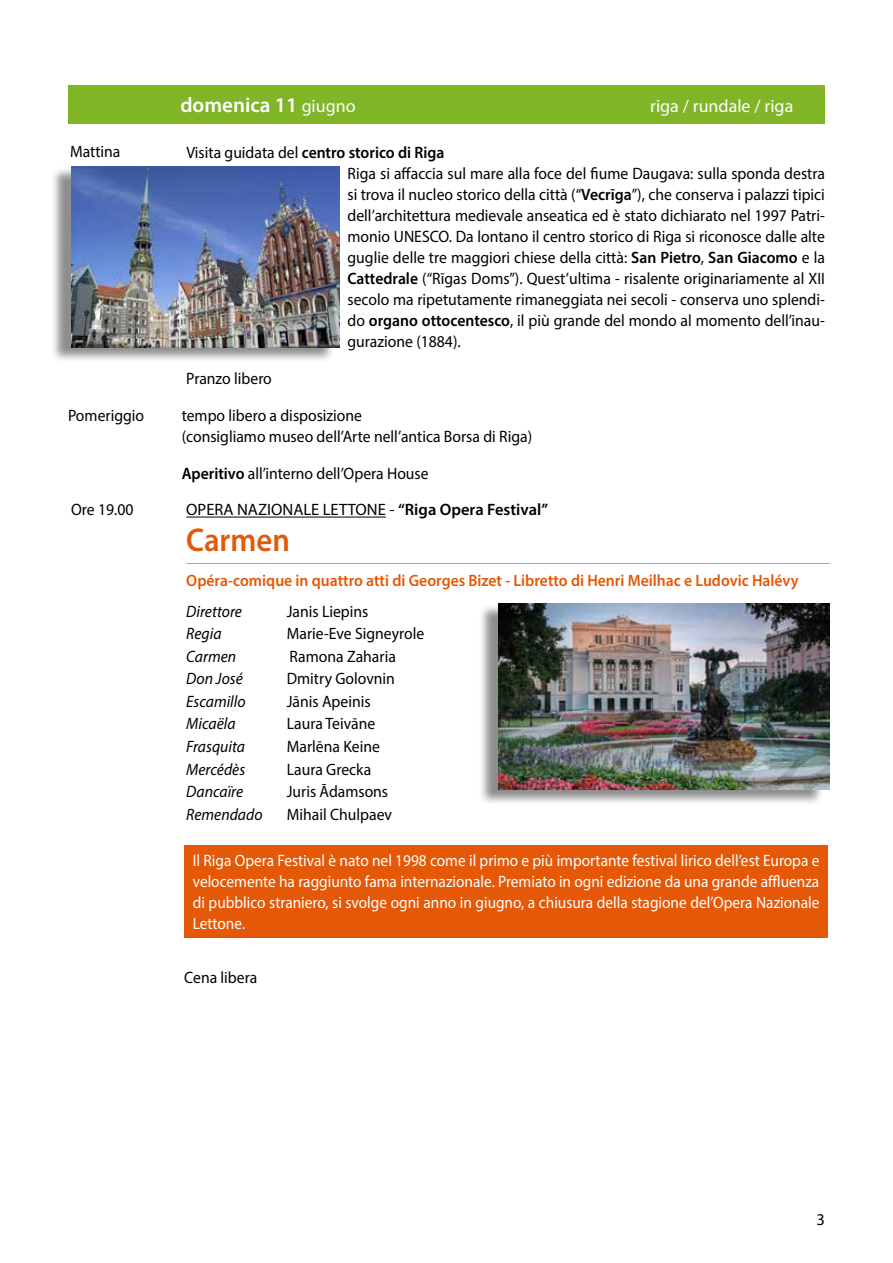
<style>
.page{position:relative;width:893px;height:1263px;background:#fff}
.page>*{position:absolute;margin:0;border:0;box-sizing:border-box;transform-origin:0 0}
.t1{font:600 33px "Myriad Pro";color:#e45807;scale:.93 1}
.t2{font:600 21px "Myriad Pro";color:#fff}
.t3{font:18px "Myriad Pro";color:#fff}
.t4{font:16.5px/21px "Myriad Pro";color:#000;scale:.95 1}
.t5{font:16.5px/21px "Myriad Pro";color:#fff;text-align:justify;scale:.93 1}
.t6{font:600 16.5px "Myriad Pro";color:#e45807;scale:.95 1}
.t7{font:italic 16.5px "Myriad Pro";color:#000;scale:.95 1}
.t8{font:16.5px "Myriad Pro";color:#000}
.s1{font-weight:400;font-size:18px}
.s2{font-weight:600}
</style>
<div class="page">
<div style="left:68px;top:85px;width:757px;height:38px;background:#81b528"></div>
<div style="left:50px;top:166px;width:285px;height:197px;background:#000;opacity:.45"></div>
<img style="left:71px;top:167px;width:268px;height:180px">
<hr style="left:186px;top:517px;width:200px;height:1px;background:#000">
<hr style="left:185px;top:562px;width:645px;height:4px;background:#000;opacity:.75">
<div style="left:478px;top:603px;width:347px;height:203px;background:#000;opacity:.45"></div>
<img style="left:499px;top:603px;width:330px;height:187px">
<div style="left:184px;top:845px;width:644px;height:92px;background:#e45807"></div>
<p class="t4" style="left:70px;top:141px;width:55px">Mattina</p>
<p class="t4" style="left:68px;top:404px;width:82px">Pomeriggio</p>
<p class="t4" style="left:71px;top:499px;width:67px">Ore 19.00</p>
<p class="t2" style="left:180px;top:92px;width:177px">domenica 11 <span class="s1">giugno</span></p>
<p class="t3" style="left:650px;top:95px;width:145px">riga / rundale / riga</p>
<p class="t4" style="left:347px;top:142px;width:504px;text-indent:-161px">Visita guidata del <span class="s2">centro storico di Riga<br></span>Riga si affaccia sul mare alla foce del fiume Daugava: sulla sponda destra si trova il nucleo storico della città (“<span class="s2">Vecrīga</span>”), che conserva i palazzi tipici dell’architettura medievale anseatica ed è stato dichiarato nel 1997 Patri&shy;monio UNESCO. Da lontano il centro storico di Riga si riconosce dalle alte guglie delle tre maggiori chiese della città: <span class="s2">San Pietro</span>, <span class="s2">San Giacomo</span> e la <span class="s2">Cattedrale</span> (“Rīgas Doms”). Quest’ultima - risalente originariamente al XII secolo ma ripetutamente rimaneggiata nei secoli - conserva uno splendi&shy;do <span class="s2">organo ottocentesco</span>, il più grande del mondo al momento dell’inau&shy;gurazione (1884).</p>
<p class="t4" style="left:186px;top:367px;width:92px">Pranzo libero</p>
<p class="t4" style="left:182px;top:404px;width:370px">tempo libero a disposizione<br>(consigliamo museo dell’Arte nell’antica Borsa di Riga)</p>
<p class="t4" style="left:182px;top:462px;width:261px"><span class="s2">Aperitivo</span> all’interno dell’Opera House</p>
<p class="t8" style="left:186px;top:500px;width:363px">OPERA NAZIONALE LETTONE - <span class="s2">“Riga Opera Festival”</span></p>
<h1 class="t1" style="left:186px;top:519px;width:113px">Carmen</h1>
<p class="t6" style="left:186px;top:570px;width:646px">Opéra-comique in quattro atti di Georges Bizet - Libretto di Henri Meilhac e Ludovic Halévy</p>
<p class="t7" style="left:186px;top:601px;width:60px">Direttore</p>
<p class="t4" style="left:287px;top:601px;width:87px">Janis Liepins</p>
<p class="t7" style="left:186px;top:624px;width:39px">Regia</p>
<p class="t4" style="left:287px;top:623px;width:146px">Marie-Eve Signeyrole</p>
<p class="t7" style="left:186px;top:646px;width:54px">Carmen</p>
<p class="t4" style="left:290px;top:646px;width:113px">Ramona Zaharia</p>
<p class="t7" style="left:186px;top:669px;width:61px">Don José</p>
<p class="t4" style="left:287px;top:668px;width:115px">Dmitry Golovnin</p>
<p class="t7" style="left:186px;top:691px;width:64px">Escamillo</p>
<p class="t4" style="left:287px;top:691px;width:90px">Jānis Apeinis</p>
<p class="t7" style="left:186px;top:714px;width:53px">Micaëla</p>
<p class="t4" style="left:287px;top:713px;width:95px">Laura Teivāne</p>
<p class="t7" style="left:186px;top:736px;width:63px">Frasquita</p>
<p class="t4" style="left:287px;top:736px;width:100px">Marlēna Keine</p>
<p class="t7" style="left:186px;top:759px;width:64px">Mercédès</p>
<p class="t4" style="left:287px;top:758px;width:91px">Laura Grecka</p>
<p class="t7" style="left:186px;top:781px;width:62px">Dancaïre</p>
<p class="t4" style="left:287px;top:781px;width:108px">Juris Ādamsons</p>
<p class="t7" style="left:186px;top:804px;width:82px">Remendado</p>
<p class="t4" style="left:287px;top:803px;width:112px">Mihail Chulpaev</p>
<p class="t5" style="left:193px;top:850px;width:675px">Il Riga Opera Festival è nato nel 1998 come il primo e più importante festival lirico dell’est Europa e velocemente ha raggiunto fama internazionale. Premiato in ogni edizione da una grande affluenza di pubblico straniero, si svolge ogni anno in giugno, a chiusura della stagione del’Opera Nazionale Lettone.</p>
<p class="t4" style="left:184px;top:966px;width:78px">Cena libera</p>
<p class="t8" style="left:816px;top:1210px;width:10px">3</p>
</div>
